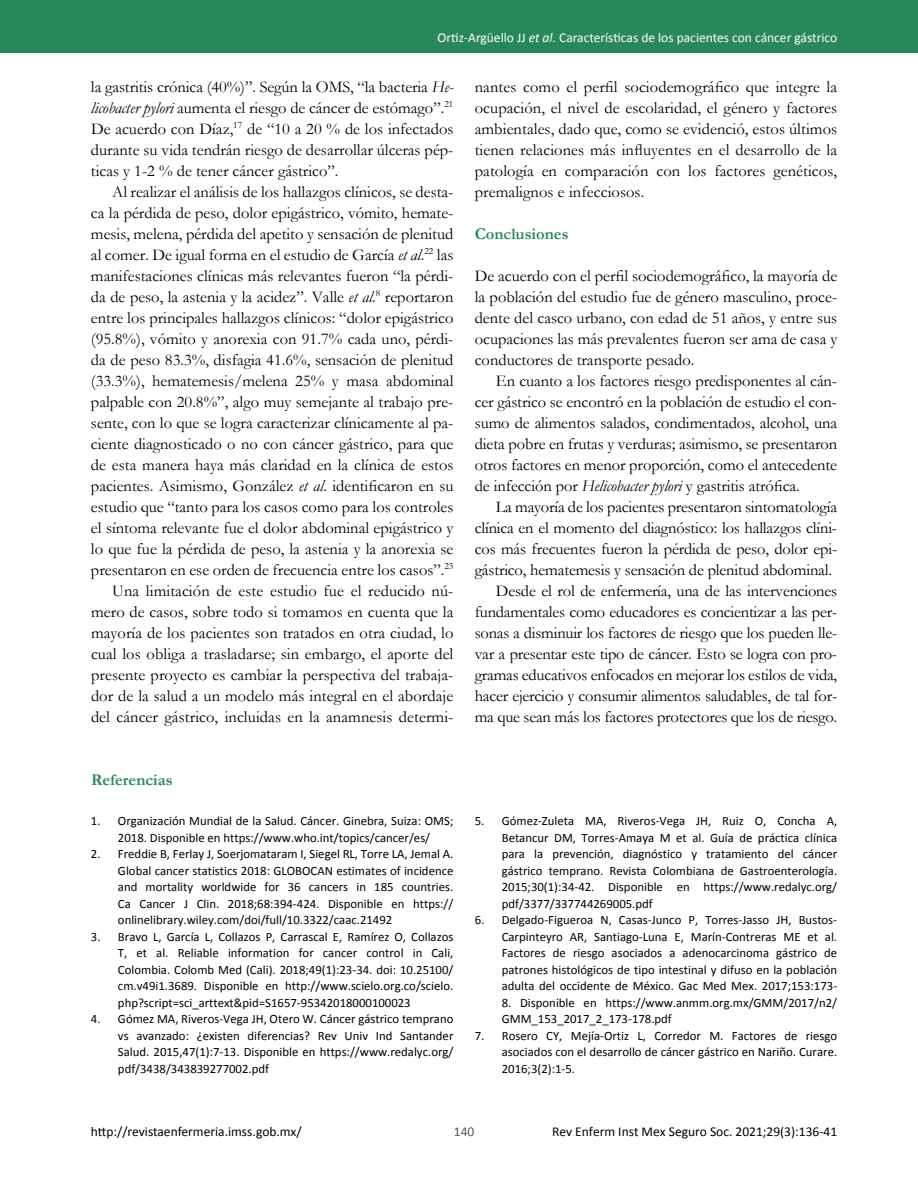
<style>
.page{position:relative;width:918px;height:1188px;background:#fff}
.page>*{position:absolute;margin:0;border:0;box-sizing:border-box;transform-origin:0 0}
.t1{font:16.5px/21px "Garamond";color:#000;text-align:justify}
.t2{font:700 16.5px "Garamond";color:#29885a}
.t3{font:13.5px "Calibri";color:#000}
.t4{font:13.5px "Calibri";color:#fff}
.t5{font:13.5px "Calibri";color:#575756}
.t6{font:12.75px/16.5px "Calibri";color:#000;text-align:justify}
.s1{font-style:italic}
</style>
<div class="page">
<div style="left:0;top:0;width:918px;height:53px;background:#29885a"></div>
<p class="t4" style="left:438px;top:29px;width:401px">Ortiz-Argüello JJ <span class="s1">et al.</span> Características de los pacientes con cáncer gástrico</p>
<p class="t1" style="left:91px;top:76px;width:364px">la gastritis crónica (40%)”. Según la OMS, “la bacteria <span class="s1">He&shy;licobacter pylori</span> aumenta el riesgo de cáncer de estómago”.<sup>21<br></sup>De acuerdo con Díaz,<sup>17</sup> de “10 a 20 % de los infectados durante su vida tendrán riesgo de desarrollar úlceras pép&shy;ticas y 1-2 % de tener cáncer gástrico”.</p>
<p class="t1" style="left:91px;top:181px;width:364px;text-align:right">Al realizar el análisis de los hallazgos clínicos, se desta-<br>ca la pérdida de peso, dolor epigástrico, vómito, hemate&shy;mesis, melena, pérdida del apetito y sensación de plenitud al comer. De igual forma en el estudio de García <span class="s1">et al</span>.<sup>22</sup> las manifestaciones clínicas más relevantes fueron “la pérdi&shy;da de peso, la astenia y la acidez”. Valle <span class="s1">et al</span>.<sup>8</sup> reportaron entre los principales hallazgos clínicos: “dolor epigástrico (95.8%), vómito y anorexia con 91.7% cada uno, pérdi&shy;da de peso 83.3%, disfagia 41.6%, sensación de plenitud (33.3%), hematemesis/melena 25% y masa abdominal palpable con 20.8%”, algo muy semejante al trabajo pre&shy;sente, con lo que se logra caracterizar clínicamente al pa&shy;ciente diagnosticado o no con cáncer gástrico, para que de esta manera haya más claridad en la clínica de estos pacientes. Asimismo, González <span class="s1">et al</span>. identificaron en su estudio que “tanto para los casos como para los controles el síntoma relevante fue el dolor abdominal epigástrico y lo que fue la pérdida de peso, la astenia y la anorexia se presentaron en ese orden de frecuencia entre los casos”.<sup>23<br></sup>Una limitación de este estudio fue el reducido nú&shy;mero de casos, sobre todo si tomamos en cuenta que la mayoría de los pacientes son tratados en otra ciudad, lo cual los obliga a trasladarse; sin embargo, el aporte del presente proyecto es cambiar la perspectiva del trabaja&shy;dor de la salud a un modelo más integral en el abordaje del cáncer gástrico, incluidas en la anamnesis determi-</p>
<p class="t2" style="left:91px;top:770px;width:83px">Referencias</p>
<p class="t6" style="left:91px;top:813px;width:364px;text-align:center">1. Organización Mundial de la Salud. Cáncer. Ginebra, Suiza: OMS;<br>2018. Disponible en https://www.who.int/topics/cancer/es/</p>
<p class="t6" style="left:118px;top:846px;width:337px;text-indent:-27px">2. Freddie B, Ferlay J, Soerjomataram I, Siegel RL, Torre LA, Jemal A.<br>Global cancer statistics 2018: GLOBOCAN estimates of incidence and mortality worldwide for 36 cancers in 185 countries.<br>Ca Cancer J Clin. 2018;68:394-424. Disponible en https:// onlinelibrary.wiley.com/doi/full/10.3322/caac.21492</p>
<p class="t6" style="left:118px;top:928px;width:337px;text-indent:-27px">3. Bravo L, García L, Collazos P, Carrascal E, Ramírez O, Collazos T, et al. Reliable information for cancer control in Cali, Colombia. Colomb Med (Cali). 2018;49(1):23-34. doi: 10.25100/ cm.v49i1.3689. Disponible en http://www.scielo.org.co/scielo. php?script=sci_arttext&amp;pid=S1657-95342018000100023</p>
<p class="t6" style="left:118px;top:1011px;width:337px;text-indent:-27px">4. Gómez MA, Riveros-Vega JH, Otero W. Cáncer gástrico temprano vs avanzado: ¿existen diferencias? Rev Univ Ind Santander Salud. 2015,47(1):7-13. Disponible en https://www.redalyc.org/ pdf/3438/343839277002.pdf</p>
<p class="t1" style="left:475px;top:76px;width:364px">nantes como el perfil sociodemográfico que integre la ocupación, el nivel de escolaridad, el género y factores ambientales, dado que, como se evidenció, estos últimos tienen relaciones más influyentes en el desarrollo de la patología en comparación con los factores genéticos, premalignos e infecciosos.</p>
<p class="t2" style="left:475px;top:224px;width:95px">Conclusiones</p>
<p class="t1" style="left:475px;top:265px;width:364px">De acuerdo con el perfil sociodemográfico, la mayoría de la población del estudio fue de género masculino, proce&shy;dente del casco urbano, con edad de 51 años, y entre sus ocupaciones las más prevalentes fueron ser ama de casa y conductores de transporte pesado.</p>
<p class="t1" style="left:475px;top:370px;width:364px;text-indent:21px">En cuanto a los factores riesgo predisponentes al cán&shy;cer gástrico se encontró en la población de estudio el con&shy;sumo de alimentos salados, condimentados, alcohol, una dieta pobre en frutas y verduras; asimismo, se presentaron otros factores en menor proporción, como el antecedente de infección por <span class="s1">Helicobacter pylori</span> y gastritis atrófica.</p>
<p class="t1" style="left:496px;top:496px;width:343px">La mayoría de los pacientes presentaron sintomatología</p>
<p class="t1" style="left:475px;top:517px;width:364px">clínica en el momento del diagnóstico: los hallazgos clíni-</p>
<p class="t1" style="left:475px;top:538px;width:364px">cos más frecuentes fueron la pérdida de peso, dolor epi-</p>
<p class="t1" style="left:475px;top:559px;width:359px">gástrico, hematemesis y sensación de plenitud abdominal.</p>
<p class="t1" style="left:496px;top:580px;width:343px">Desde el rol de enfermería, una de las intervenciones</p>
<p class="t1" style="left:475px;top:601px;width:364px">fundamentales como educadores es concientizar a las per-</p>
<p class="t1" style="left:475px;top:622px;width:364px">sonas a disminuir los factores de riesgo que los pueden lle-</p>
<p class="t1" style="left:475px;top:643px;width:364px">var a presentar este tipo de cáncer. Esto se logra con pro-</p>
<p class="t1" style="left:475px;top:664px;width:364px">gramas educativos enfocados en mejorar los estilos de vida,</p>
<p class="t1" style="left:475px;top:685px;width:364px">hacer ejercicio y consumir alimentos saludables, de tal for-</p>
<p class="t1" style="left:475px;top:706px;width:364px">ma que sean más los factores protectores que los de riesgo.</p>
<p class="t6" style="left:502px;top:813px;width:337px;text-indent:-27px">5. Gómez-Zuleta MA, Riveros-Vega JH, Ruiz O, Concha A, Betancur DM, Torres-Amaya M et al. Guía de práctica clínica para la prevención, diagnóstico y tratamiento del cáncer gástrico temprano. Revista Colombiana de Gastroenterología.<br>2015;30(1):34-42. Disponible en https://www.redalyc.org/ pdf/3377/337744269005.pdf</p>
<p class="t6" style="left:502px;top:912px;width:337px;text-indent:-27px">6. Delgado-Figueroa N, Casas-Junco P, Torres-Jasso JH, Bustos-Carpinteyro AR, Santiago-Luna E, Marín-Contreras ME et al.<br>Factores de riesgo asociados a adenocarcinoma gástrico de patrones histológicos de tipo intestinal y difuso en la población adulta del occidente de México. Gac Med Mex. 2017;153:173-</p>
<p class="t6" style="left:502px;top:994px;width:337px">8. Disponible en https://www.anmm.org.mx/GMM/2017/n2/<br>GMM_153_2017_2_173-178.pdf</p>
<p class="t6" style="left:502px;top:1027px;width:337px;text-indent:-27px">7. Rosero CY, Mejía-Ortiz L, Corredor M. Factores de riesgo asociados con el desarrollo de cáncer gástrico en Nariño. Curare.<br>2016;3(2):1-5.</p>
<p class="t3" style="left:91px;top:1123px;width:212px">http://revistaenfermeria.imss.gob.mx/</p>
<p class="t5" style="left:454px;top:1123px;width:22px">140</p>
<p class="t3" style="left:552px;top:1123px;width:287px">Rev Enferm Inst Mex Seguro Soc. 2021;29(3):136-41</p>
</div>
